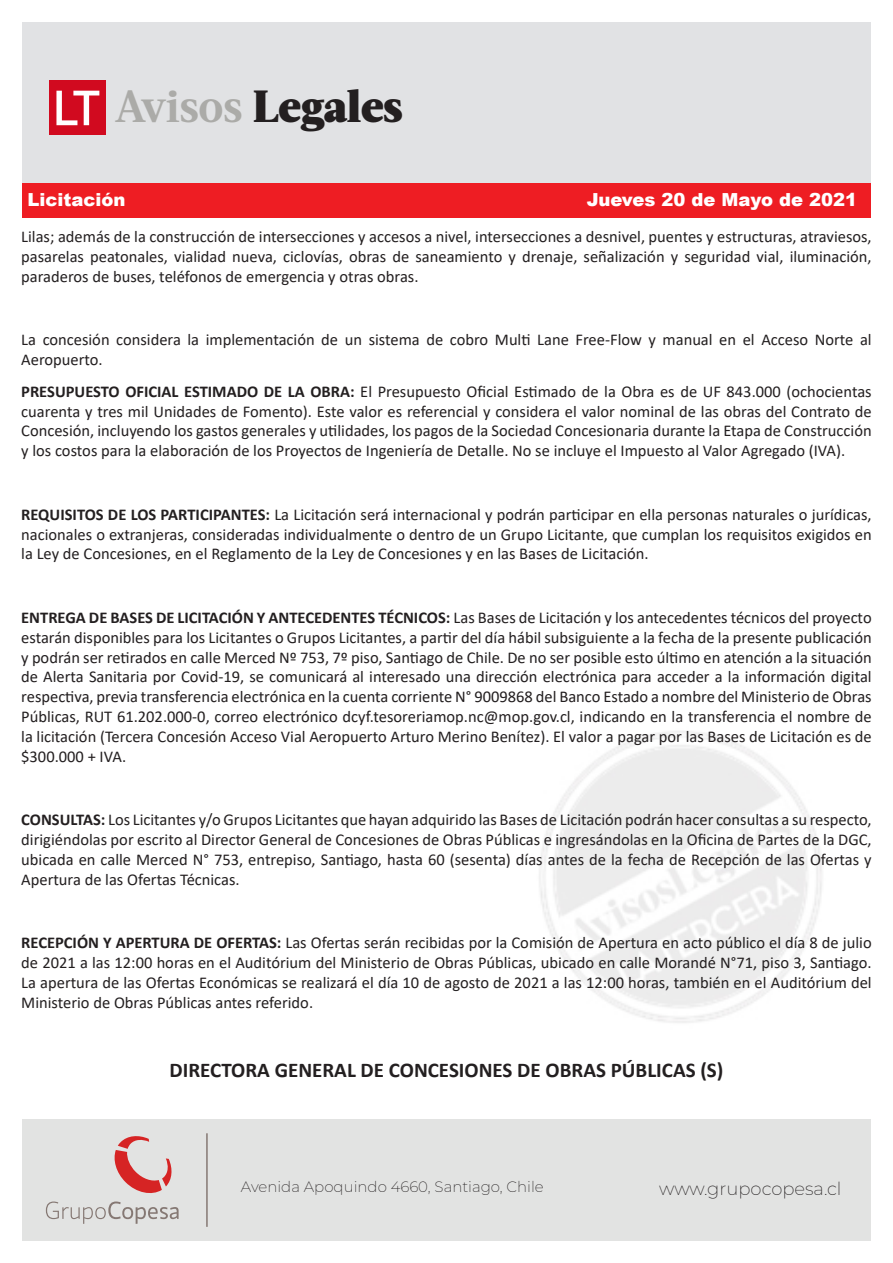
<style>
.page{position:relative;width:893px;height:1263px;background:#fff}
.page>*{position:absolute;margin:0;border:0;box-sizing:border-box;transform-origin:0 0}
.t1{font:900 45px "Acta";letter-spacing:-.01em;color:#231f20}
.t2{font:700 21px "Calibri";color:#231f20}
.t3{font:900 18px "Arial";color:#fff}
.t4{font:200 18px "Montserrat";color:#231f20}
.t5{font:16.5px/19.8px "Calibri";color:#231f20;text-align:justify}
.t6{font:200 15px "Montserrat";color:#231f20}
.s1{font-weight:700;color:#ababa8}
.s2{font-weight:700}
</style>
<div class="page">
<div style="left:22px;top:1120px;width:849px;height:121px;background:#e2e3e2"></div>
<div style="left:22px;top:22px;width:849px;height:160px;background:#e1e2e4"></div>
<div style="left:50px;top:81px;width:56px;height:54px;background:#d10a1f"></div>
<svg style="left:56px;top:91px;width:43px;height:34px"></svg>
<div style="left:22px;top:183px;width:849px;height:35px;background:#ee1d23"></div>
<svg style="left:46px;top:1136px;width:133px;height:88px"></svg>
<hr style="left:206px;top:1133px;width:2px;height:94px;background:#857873">
<h1 class="t1" style="left:115px;top:79px;width:289px"><span class="s1">Avisos</span> Legales</h1>
<p class="t3" style="left:28px;top:187px;width:100px">Licitación</p>
<p class="t3" style="left:587px;top:187px;width:272px">Jueves 20 de Mayo de 2021</p>
<p class="t5" style="left:21px;top:226px;width:852px">Lilas; además de la construcción de intersecciones y accesos a nivel, intersecciones a desnivel, puentes y estructuras, atraviesos, pasarelas peatonales, vialidad nueva, ciclovías, obras de saneamiento y drenaje, señalización y seguridad vial, iluminación, paraderos de buses, teléfonos de emergencia y otras obras.</p>
<p class="t5" style="left:21px;top:329px;width:852px">La concesión considera la implementación de un sistema de cobro Multi Lane Free-Flow y manual en el Acceso Norte al<br>Aeropuerto.</p>
<p class="t5" style="left:21px;top:381px;width:852px"><span class="s2">PRESUPUESTO OFICIAL ESTIMADO DE LA OBRA:</span> El Presupuesto Oficial Estimado de la Obra es de UF 843.000 (ochocientas cuarenta y tres mil Unidades de Fomento). Este valor es referencial y considera el valor nominal de las obras del Contrato de Concesión, incluyendo los gastos generales y utilidades, los pagos de la Sociedad Concesionaria durante la Etapa de Construcción y los costos para la elaboración de los Proyectos de Ingeniería de Detalle. No se incluye el Impuesto al Valor Agregado (IVA).</p>
<p class="t5" style="left:21px;top:504px;width:852px"><span class="s2">REQUISITOS DE LOS PARTICIPANTES:</span> La Licitación será internacional y podrán participar en ella personas naturales o jurídicas, nacionales o extranjeras, consideradas individualmente o dentro de un Grupo Licitante, que cumplan los requisitos exigidos en la Ley de Concesiones, en el Reglamento de la Ley de Concesiones y en las Bases de Licitación.</p>
<p class="t5" style="left:21px;top:607px;width:852px"><span class="s2">ENTREGA DE BASES DE LICITACIÓN Y ANTECEDENTES TÉCNICOS:</span> Las Bases de Licitación y los antecedentes técnicos del proyecto estarán disponibles para los Licitantes o Grupos Licitantes, a partir del día hábil subsiguiente a la fecha de la presente publicación y podrán ser retirados en calle Merced Nº 753, 7º piso, Santiago de Chile. De no ser posible esto último en atención a la situación de Alerta Sanitaria por Covid-19, se comunicará al interesado una dirección electrónica para acceder a la información digital respectiva, previa transferencia electrónica en la cuenta corriente N° 9009868 del Banco Estado a nombre del Ministerio de Obras Públicas, RUT 61.202.000-0, correo electrónico dcyf.tesoreriamop.nc@mop.gov.cl, indicando en la transferencia el nombre de la licitación (Tercera Concesión Acceso Vial Aeropuerto Arturo Merino Benítez). El valor a pagar por las Bases de Licitación es de $300.000 + IVA.</p>
<p class="t5" style="left:21px;top:809px;width:852px"><span class="s2">CONSULTAS:</span> Los Licitantes y/o Grupos Licitantes que hayan adquirido las Bases de Licitación podrán hacer consultas a su respecto, dirigiéndolas por escrito al Director General de Concesiones de Obras Públicas e ingresándolas en la Oficina de Partes de la DGC, ubicada en calle Merced N° 753, entrepiso, Santiago, hasta 60 (sesenta) días antes de la fecha de Recepción de las Ofertas y Apertura de las Ofertas Técnicas.</p>
<p class="t5" style="left:21px;top:932px;width:852px"><span class="s2">RECEPCIÓN Y APERTURA DE OFERTAS:</span> Las Ofertas serán recibidas por la Comisión de Apertura en acto público el día 8 de julio de 2021 a las 12:00 horas en el Auditórium del Ministerio de Obras Públicas, ubicado en calle Morandé N°71, piso 3, Santiago.<br>La apertura de las Ofertas Económicas se realizará el día 10 de agosto de 2021 a las 12:00 horas, también en el Auditórium del Ministerio de Obras Públicas antes referido.</p>
<p class="t2" style="left:170px;top:1055px;width:555px">DIRECTORA GENERAL DE CONCESIONES DE OBRAS PÚBLICAS (S)</p>
<p class="t6" style="left:241px;top:1177px;width:304px">Avenida Apoquindo 4660, Santiago, Chile</p>
<p class="t4" style="left:659px;top:1177px;width:184px">www.grupocopesa.cl</p>
</div>
